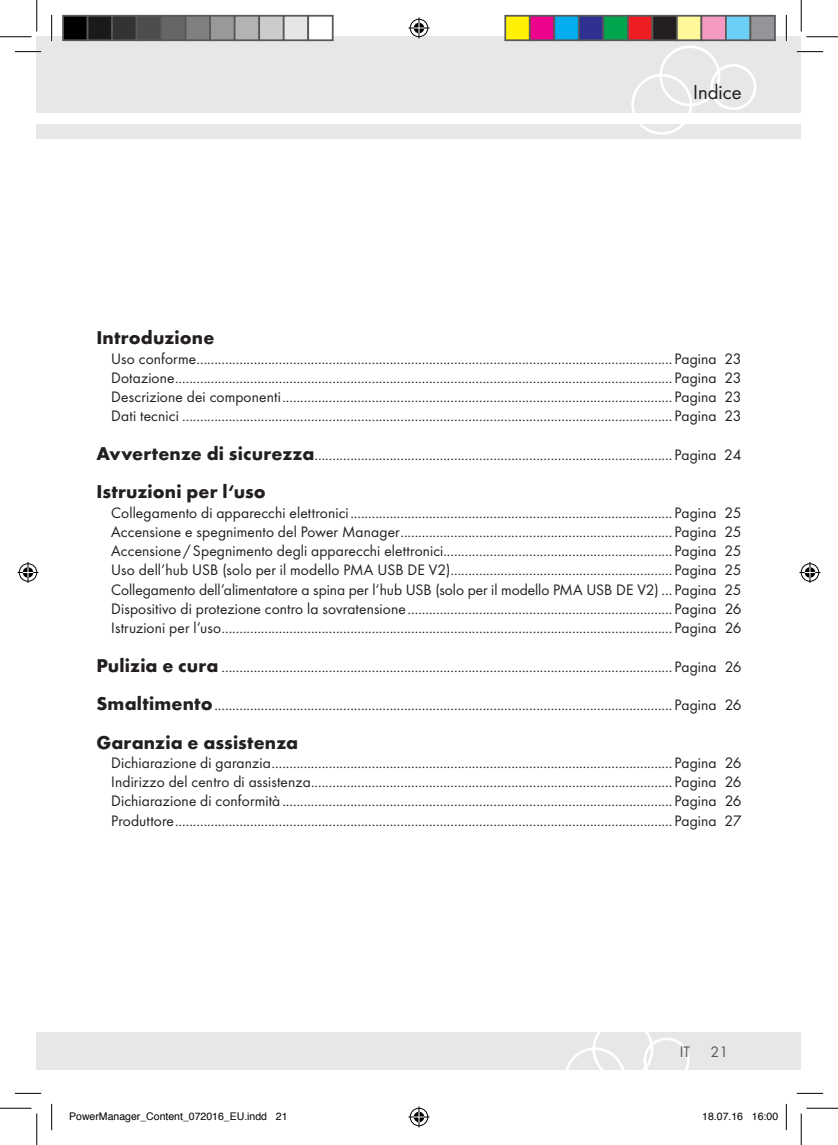
<style>
.page{position:relative;width:838px;height:1145px;background:#fff}
.page>*{position:absolute;margin:0;border:0;box-sizing:border-box;transform-origin:0 0}
.t1{font:21px "Futura Boo";color:#231f20}
.t2{font:700 19.25px "Futura";letter-spacing:.005em;color:#231f20}
.t3{font:15.75px/19.2px "Futura Boo";letter-spacing:.01em;color:#231f20;text-align:justify}
.t4{font:15.75px "Futura Boo";color:#57585a}
.t5{font:10.5px "Helvetica";color:#000}
.s1{font-family:"Futura";font-weight:700;font-size:19.25px}
</style>
<div class="page">
<div style="left:37px;top:37px;width:15px;height:76px;background:#e6e7e9"></div>
<div style="left:37px;top:124px;width:15px;height:14px;background:#e6e7e9"></div>
<div style="left:37px;top:1032px;width:15px;height:38px;background:#e6e7e9"></div>
<div style="left:52px;top:124px;width:749px;height:14px;background:#e6e7e9"></div>
<div style="left:52px;top:1032px;width:749px;height:38px;background:#e6e7e9"></div>
<div style="left:52px;top:37px;width:749px;height:76px;background:#e6e7e9"></div>
<div style="left:631px;top:74px;width:61px;height:61px;border:3px solid #fff;border-radius:50%"></div>
<div style="left:659px;top:45px;width:61px;height:61px;border:3px solid #fff;border-radius:50%"></div>
<div style="left:710px;top:64px;width:46px;height:46px;border:3px solid #fff;border-radius:50%"></div>
<div style="left:564px;top:1047px;width:61px;height:61px;border:3px solid #fff;border-radius:50%"></div>
<div style="left:592px;top:1019px;width:61px;height:61px;border:3px solid #fff;border-radius:50%"></div>
<div style="left:643px;top:1038px;width:46px;height:46px;border:3px solid #fff;border-radius:50%"></div>
<hr style="left:15px;top:51px;width:26px;height:2px;background:#fff">
<hr style="left:796px;top:51px;width:27px;height:2px;background:#fff">
<hr style="left:51px;top:15px;width:2px;height:26px;background:#fff">
<hr style="left:785px;top:15px;width:2px;height:26px;background:#fff">
<svg style="left:15px;top:51px;width:26px;height:1px"></svg>
<svg style="left:796px;top:51px;width:27px;height:1px"></svg>
<svg style="left:15px;top:1093px;width:26px;height:1px"></svg>
<svg style="left:796px;top:1093px;width:27px;height:1px"></svg>
<svg style="left:51px;top:15px;width:1px;height:26px"></svg>
<svg style="left:51px;top:1104px;width:1px;height:26px"></svg>
<svg style="left:786px;top:15px;width:1px;height:26px"></svg>
<svg style="left:786px;top:1104px;width:1px;height:26px"></svg>
<hr style="left:0;top:36px;width:32px;height:1px;background:#000">
<hr style="left:806px;top:36px;width:31px;height:1px;background:#000">
<hr style="left:0;top:1108px;width:32px;height:1px;background:#000">
<hr style="left:806px;top:1108px;width:31px;height:1px;background:#000">
<hr style="left:36px;top:0;width:1px;height:31px;background:#000">
<hr style="left:36px;top:1113px;width:1px;height:32px;background:#000">
<hr style="left:800px;top:0;width:1px;height:31px;background:#000">
<hr style="left:800px;top:1113px;width:1px;height:32px;background:#000">
<svg style="left:408px;top:18px;width:21px;height:21px"></svg>
<svg style="left:408px;top:1106px;width:21px;height:21px"></svg>
<svg style="left:18px;top:562px;width:21px;height:21px"></svg>
<svg style="left:799px;top:562px;width:21px;height:21px"></svg>
<div style="left:63px;top:16px;width:25px;height:24px;background:#000"></div>
<div style="left:62px;top:15px;width:26px;height:26px;border:2px solid #595959"></div>
<div style="left:88px;top:16px;width:24px;height:24px;background:#1a1a1a"></div>
<div style="left:87px;top:15px;width:26px;height:26px;border:2px solid #595959"></div>
<div style="left:112px;top:16px;width:25px;height:24px;background:#333"></div>
<div style="left:111px;top:15px;width:26px;height:26px;border:2px solid #595959"></div>
<div style="left:137px;top:16px;width:24px;height:24px;background:#4d4d4d"></div>
<div style="left:136px;top:15px;width:26px;height:26px;border:2px solid #595959"></div>
<div style="left:161px;top:16px;width:25px;height:24px;background:#666"></div>
<div style="left:160px;top:15px;width:26px;height:26px;border:2px solid #595959"></div>
<div style="left:186px;top:16px;width:24px;height:24px;background:#808080"></div>
<div style="left:185px;top:15px;width:26px;height:26px;border:2px solid #595959"></div>
<div style="left:210px;top:16px;width:25px;height:24px;background:#999"></div>
<div style="left:209px;top:15px;width:26px;height:26px;border:2px solid #595959"></div>
<div style="left:235px;top:16px;width:24px;height:24px;background:#b3b3b3"></div>
<div style="left:234px;top:15px;width:26px;height:26px;border:2px solid #595959"></div>
<div style="left:259px;top:16px;width:25px;height:24px;background:#ccc"></div>
<div style="left:258px;top:15px;width:26px;height:26px;border:2px solid #595959"></div>
<div style="left:284px;top:16px;width:24px;height:24px;background:#e6e6e6"></div>
<div style="left:283px;top:15px;width:26px;height:26px;border:2px solid #595959"></div>
<div style="left:308px;top:16px;width:25px;height:24px;background:#fff"></div>
<div style="left:307px;top:15px;width:26px;height:26px;border:2px solid #595959"></div>
<div style="left:505px;top:16px;width:24px;height:24px;background:#fff101"></div>
<div style="left:504px;top:15px;width:26px;height:26px;border:2px solid #595959"></div>
<div style="left:529px;top:16px;width:25px;height:24px;background:#ed028c"></div>
<div style="left:529px;top:15px;width:26px;height:26px;border:2px solid #595959"></div>
<div style="left:554px;top:16px;width:24px;height:24px;background:#00aeef"></div>
<div style="left:553px;top:15px;width:26px;height:26px;border:2px solid #595959"></div>
<div style="left:578px;top:16px;width:25px;height:24px;background:#2e3092"></div>
<div style="left:578px;top:15px;width:26px;height:26px;border:2px solid #595959"></div>
<div style="left:603px;top:16px;width:24px;height:24px;background:#00a54f"></div>
<div style="left:602px;top:15px;width:26px;height:26px;border:2px solid #595959"></div>
<div style="left:627px;top:16px;width:25px;height:24px;background:#ee1d23"></div>
<div style="left:627px;top:15px;width:26px;height:26px;border:2px solid #595959"></div>
<div style="left:652px;top:16px;width:24px;height:24px;background:#231f20"></div>
<div style="left:651px;top:15px;width:26px;height:26px;border:2px solid #595959"></div>
<div style="left:676px;top:16px;width:25px;height:24px;background:#fff79a"></div>
<div style="left:676px;top:15px;width:26px;height:26px;border:2px solid #595959"></div>
<div style="left:701px;top:16px;width:24px;height:24px;background:#f499c2"></div>
<div style="left:700px;top:15px;width:26px;height:26px;border:2px solid #595959"></div>
<div style="left:725px;top:16px;width:25px;height:24px;background:#6bcff6"></div>
<div style="left:725px;top:15px;width:26px;height:26px;border:2px solid #595959"></div>
<div style="left:750px;top:16px;width:24px;height:24px;background:#939598"></div>
<div style="left:749px;top:15px;width:26px;height:26px;border:2px solid #595959"></div>
<h1 class="t1" style="left:693px;top:79px;width:50px">Indice</h1>
<p class="t2" style="left:96px;top:326px;width:119px">Introduzione</p>
<p class="t3" style="left:111px;top:349px;width:632px">Uso conforme..................................................................................................................................... Pagina 23<br>Dotazione........................................................................................................................................... Pagina 23<br>Descrizione dei componenti............................................................................................................. Pagina 23<br>Dati tecnici ......................................................................................................................................... Pagina 23</p>
<p class="t3" style="left:96px;top:445px;width:646px"><span class="s1">Avvertenze di sicurezza</span>.................................................................................................... Pagina 24</p>
<p class="t2" style="left:96px;top:480px;width:171px">Istruzioni per l‘uso</p>
<p class="t3" style="left:111px;top:503px;width:632px">Collegamento di apparecchi elettronici.......................................................................................... Pagina 25<br>Accensione e spegnimento del Power Manager............................................................................ Pagina 25<br>Accensione /Spegnimento degli apparecchi elettronici................................................................ Pagina 25<br>Uso dell‘hub USB (solo per il modello PMA USB DE V2).............................................................. Pagina 25<br>Collegamento dell‘alimentatore a spina per l‘hub USB (solo per il modello PMA USB DE V2) ... Pagina 25<br>Dispositivo di protezione contro la sovratensione.......................................................................... Pagina 26<br>Istruzioni per l‘uso.............................................................................................................................. Pagina 26</p>
<p class="t3" style="left:96px;top:657px;width:646px"><span class="s1">Pulizia e cura</span> .............................................................................................................................. Pagina 26</p>
<p class="t3" style="left:96px;top:695px;width:646px"><span class="s1">Smaltimento</span>................................................................................................................................ Pagina 26</p>
<p class="t2" style="left:96px;top:730px;width:203px">Garanzia e assistenza</p>
<p class="t3" style="left:111px;top:753px;width:632px">Dichiarazione di garanzia................................................................................................................ Pagina 26<br>Indirizzo del centro di assistenza..................................................................................................... Pagina 26<br>Dichiarazione di conformità............................................................................................................. Pagina 26<br>Produttore........................................................................................................................................... Pagina 27</p>
<p class="t4" style="left:679px;top:1042px;width:12px">IT</p>
<p class="t4" style="left:710px;top:1042px;width:19px">21</p>
<p class="t5" style="left:69px;top:1108px;width:220px">PowerManager_Content_072016_EU.indd 21</p>
<p class="t5" style="left:702px;top:1108px;width:77px">18.07.16 16:00</p>
</div>
